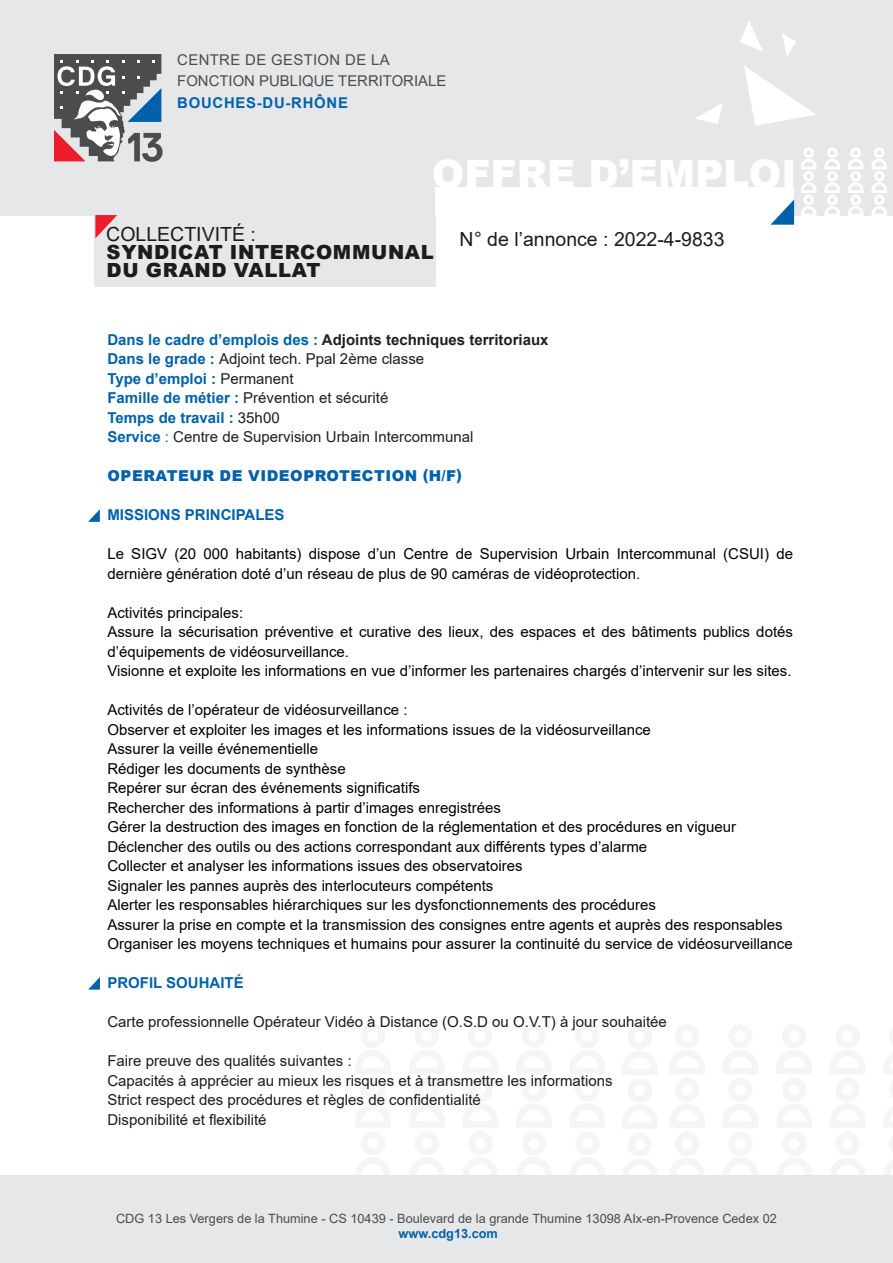
<style>
.page{position:relative;width:893px;height:1263px;background:#fff}
.page>*{position:absolute;margin:0;border:0;box-sizing:border-box;transform-origin:0 0}
.t1{font:900 39.15px "Arial";color:#fff}
.t2{font:19.5px "Arial";color:#1c1c1c}
.t3{font:900 19.5px/18px "Arial";letter-spacing:.035em;color:#1c1c1c}
.t4{font:15px/19.5px "Arial";color:#000003}
.t5{font:15px "Arial";color:#1c1c1c}
.t6{font:15px "Arial";color:#231f20}
.t7{font:700 15px "Arial";color:#0161aa}
.t8{font:700 15px "Arial";color:#231f20}
.t9{font:900 15px "Arial";letter-spacing:.035em;color:#0161aa}
.t10{font:14.85px "Arial";color:#4b4c4d}
.t11{font:14.85px "Arial";letter-spacing:.025em;color:#4b4c4d}
.t12{font:700 14.85px "Arial";letter-spacing:.05em;color:#0161aa}
.t13{font:12.75px "Arial";color:#4b4c4d}
.t14{font:700 12.75px "Arial";color:#0161aa}
.s1{color:#0161aa}
.s2{font-weight:700;color:#0161aa}
.s3{font-weight:400;color:#231f20}
.s4{font-weight:400;color:#1c1c1c}
</style>
<div class="page">
<div style="left:0;top:0;width:893px;height:215px;background:#e6e7e9"></div>
<div style="left:94px;top:207px;width:341px;height:79px;background:#e6e7e9"></div>
<div style="left:0;top:1175px;width:893px;height:88px;background:#e6e7e9"></div>
<div style="left:435px;top:187px;width:358px;height:28px;background:#fff"></div>
<svg style="left:740px;top:21px;width:23px;height:30px"></svg>
<svg style="left:770px;top:199px;width:24px;height:26px"></svg>
<svg style="left:744px;top:66px;width:72px;height:60px"></svg>
<svg style="left:695px;top:103px;width:28px;height:21px"></svg>
<svg style="left:782px;top:33px;width:14px;height:23px"></svg>
<svg style="left:54px;top:54px;width:109px;height:108px"></svg>
<svg style="left:824px;top:147px;width:16px;height:69px"></svg>
<svg style="left:801px;top:147px;width:16px;height:69px"></svg>
<svg style="left:848px;top:147px;width:16px;height:68px"></svg>
<svg style="left:871px;top:147px;width:16px;height:69px"></svg>
<svg style="left:95px;top:215px;width:22px;height:23px"></svg>
<svg style="left:88px;top:509px;width:12px;height:13px"></svg>
<svg style="left:88px;top:977px;width:12px;height:12px"></svg>
<p class="t11" style="left:177px;top:50px;width:214px">CENTRE DE GESTION DE LA</p>
<p class="t10" style="left:177px;top:71px;width:270px">FONCTION PUBLIQUE TERRITORIALE</p>
<p class="t12" style="left:177px;top:92px;width:172px">BOUCHES-DU-RHÔNE</p>
<p class="t1" style="left:432px;top:145px;width:366px">OFFRE D’EMPLOI</p>
<p class="t2" style="left:106px;top:220px;width:151px">COLLECTIVITÉ :</p>
<p class="t3" style="left:107px;top:242px;width:328px">SYNDICAT INTERCOMMUNAL<br>DU GRAND VALLAT</p>
<p class="t2" style="left:460px;top:226px;width:267px">N° de l’annonce : 2022-4-9833</p>
<p class="t8" style="left:107px;top:329px;width:443px"><span class="s1">Dans le cadre d’emplois des :</span> Adjoints techniques territoriaux</p>
<p class="t5" style="left:107px;top:349px;width:318px"><span class="s2">Dans le grade :</span> Adjoint tech. Ppal 2ème classe</p>
<p class="t7" style="left:107px;top:368px;width:188px">Type d’emploi : <span class="s3">Permanent</span></p>
<p class="t6" style="left:107px;top:388px;width:282px"><span class="s2">Famille de métier :</span> Prévention et sécurité</p>
<p class="t7" style="left:107px;top:407px;width:174px">Temps de travail : <span class="s4">35h00</span></p>
<p class="t6" style="left:107px;top:427px;width:367px"><span class="s2">Service</span> <span class="s1">:</span> Centre de Supervision Urbain Intercommunal</p>
<p class="t9" style="left:108px;top:465px;width:356px">OPERATEUR DE VIDEOPROTECTION (H/F)</p>
<p class="t7" style="left:107px;top:504px;width:179px">MISSIONS PRINCIPALES</p>
<p class="t4" style="left:107px;top:544px;width:687px">Le SIGV (20 000 habitants) dispose d’un Centre de Supervision Urbain Intercommunal (CSUI) de dernière génération doté d’un réseau de plus de 90 caméras de vidéoprotection.</p>
<p class="t4" style="left:107px;top:603px;width:137px">Activités principales:</p>
<p class="t4" style="left:107px;top:622px;width:687px">Assure la sécurisation préventive et curative des lieux, des espaces et des bâtiments publics dotés d’équipements de vidéosurveillance.</p>
<p class="t4" style="left:107px;top:661px;width:686px">Visionne et exploite les informations en vue d’informer les partenaires chargés d’intervenir sur les sites.</p>
<p class="t4" style="left:107px;top:700px;width:302px">Activités de l’opérateur de vidéosurveillance :</p>
<p class="t4" style="left:107px;top:720px;width:545px">Observer et exploiter les images et les informations issues de la vidéosurveillance</p>
<p class="t4" style="left:107px;top:739px;width:212px">Assurer la veille événementielle</p>
<p class="t4" style="left:107px;top:759px;width:240px">Rédiger les documents de synthèse</p>
<p class="t4" style="left:107px;top:778px;width:314px">Repérer sur écran des événements significatifs</p>
<p class="t4" style="left:107px;top:798px;width:395px">Rechercher des informations à partir d’images enregistrées</p>
<p class="t4" style="left:107px;top:817px;width:630px">Gérer la destruction des images en fonction de la réglementation et des procédures en vigueur</p>
<p class="t4" style="left:107px;top:837px;width:541px">Déclencher des outils ou des actions correspondant aux différents types d’alarme</p>
<p class="t4" style="left:107px;top:856px;width:417px">Collecter et analyser les informations issues des observatoires</p>
<p class="t4" style="left:107px;top:876px;width:388px">Signaler les pannes auprès des interlocuteurs compétents</p>
<p class="t4" style="left:107px;top:895px;width:550px">Alerter les responsables hiérarchiques sur les dysfonctionnements des procédures</p>
<p class="t4" style="left:107px;top:915px;width:677px">Assurer la prise en compte et la transmission des consignes entre agents et auprès des responsables</p>
<p class="t4" style="left:107px;top:934px;width:687px">Organiser les moyens techniques et humains pour assurer la continuité du service de vidéosurveillance</p>
<p class="t7" style="left:107px;top:972px;width:138px">PROFIL SOUHAITÉ</p>
<p class="t5" style="left:107px;top:1012px;width:561px">Carte professionnelle Opérateur Vidéo à Distance (O.S.D ou O.V.T) à jour souhaitée</p>
<p class="t5" style="left:107px;top:1051px;width:246px">Faire preuve des qualités suivantes :</p>
<p class="t5" style="left:107px;top:1070px;width:507px">Capacités à apprécier au mieux les risques et à transmettre les informations</p>
<p class="t5" style="left:107px;top:1090px;width:375px">Strict respect des procédures et règles de confidentialité</p>
<p class="t5" style="left:107px;top:1109px;width:161px">Disponibilité et flexibilité</p>
<p class="t13" style="left:116px;top:1209px;width:662px">CDG 13 Les Vergers de la Thumine - CS 10439 - Boulevard de la grande Thumine 13098 AIx-en-Provence Cedex 02</p>
<p class="t14" style="left:399px;top:1224px;width:101px">www.cdg13.com</p>
</div>
